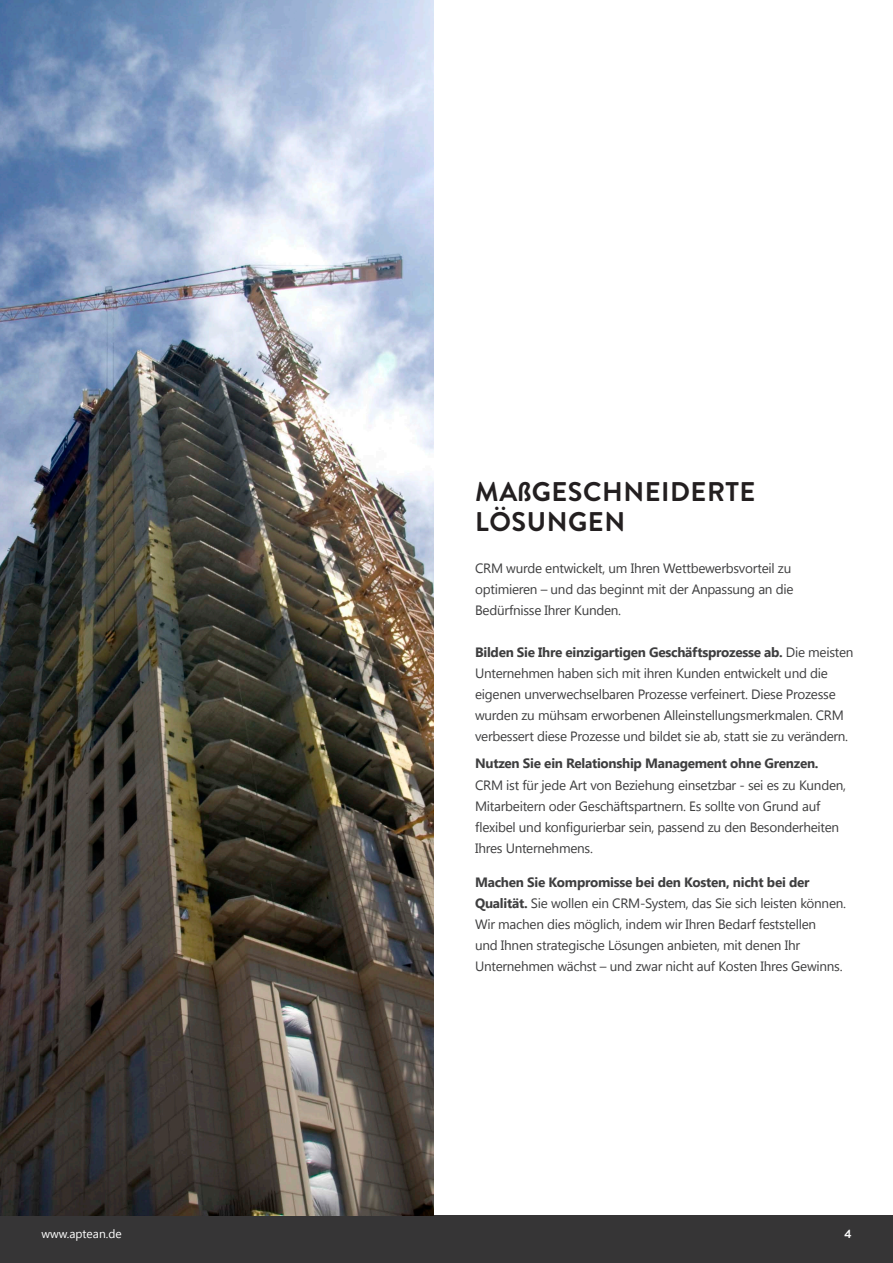
<style>
.page{position:relative;width:893px;height:1263px;background:#fff}
.page>*{position:absolute;margin:0;border:0;box-sizing:border-box;transform-origin:0 0}
.heading{font:700 27px/30px "Brandon Grotesque";letter-spacing:.02em;color:#231f20}
.heading-2{font:13.5px/21px "Segoe UI";letter-spacing:-.02em;color:#3e3e3f}
.t1{font:12px "Segoe UI";color:#fff}
.t2{font:700 12px "Brandon Grotesque";color:#fff}
.s1{font-weight:700}
</style>
<div class="page">
<div style="left:0;top:1215px;width:893px;height:48px;background:#363536"></div>
<img style="left:0;top:0;width:434px;height:1215px">
<p class="heading" style="left:475px;top:477px;width:282px">MAßGESCHNEIDERTE<br>LÖSUNGEN</p>
<p class="heading-2" style="left:475px;top:557px;width:320px">CRM wurde entwickelt, um Ihren Wettbewerbsvorteil zu optimieren – und das beginnt mit der Anpassung an die<br>Bedürfnisse Ihrer Kunden.</p>
<p class="heading-2" style="left:475px;top:641px;width:380px"><span class="s1">Bilden Sie Ihre einzigartigen Geschäftsprozesse ab.</span> Die meisten Unternehmen haben sich mit ihren Kunden entwickelt und die eigenen unverwechselbaren Prozesse verfeinert. Diese Prozesse wurden zu mühsam erworbenen Alleinstellungsmerkmalen. CRM verbessert diese Prozesse und bildet sie ab, statt sie zu verändern.</p>
<p class="heading-2" style="left:475px;top:753px;width:372px"><span class="s1">Nutzen Sie ein Relationship Management ohne Grenzen.<br></span>CRM ist für jede Art von Beziehung einsetzbar - sei es zu Kunden, Mitarbeitern oder Geschäftspartnern. Es sollte von Grund auf flexibel und konfigurierbar sein, passend zu den Besonderheiten Ihres Unternehmens.</p>
<p class="heading-2" style="left:475px;top:871px;width:372px"><span class="s1">Machen Sie Kompromisse bei den Kosten, nicht bei der Qualität.</span> Sie wollen ein CRM-System, das Sie sich leisten können.<br>Wir machen dies möglich, indem wir Ihren Bedarf feststellen<br>und Ihnen strategische Lösungen anbieten, mit denen Ihr Unternehmen wächst – und zwar nicht auf Kosten Ihres Gewinns.</p>
<p class="t1" style="left:41px;top:1225px;width:82px">www.aptean.de</p>
<p class="t2" style="left:844px;top:1225px;width:9px">4</p>
</div>
